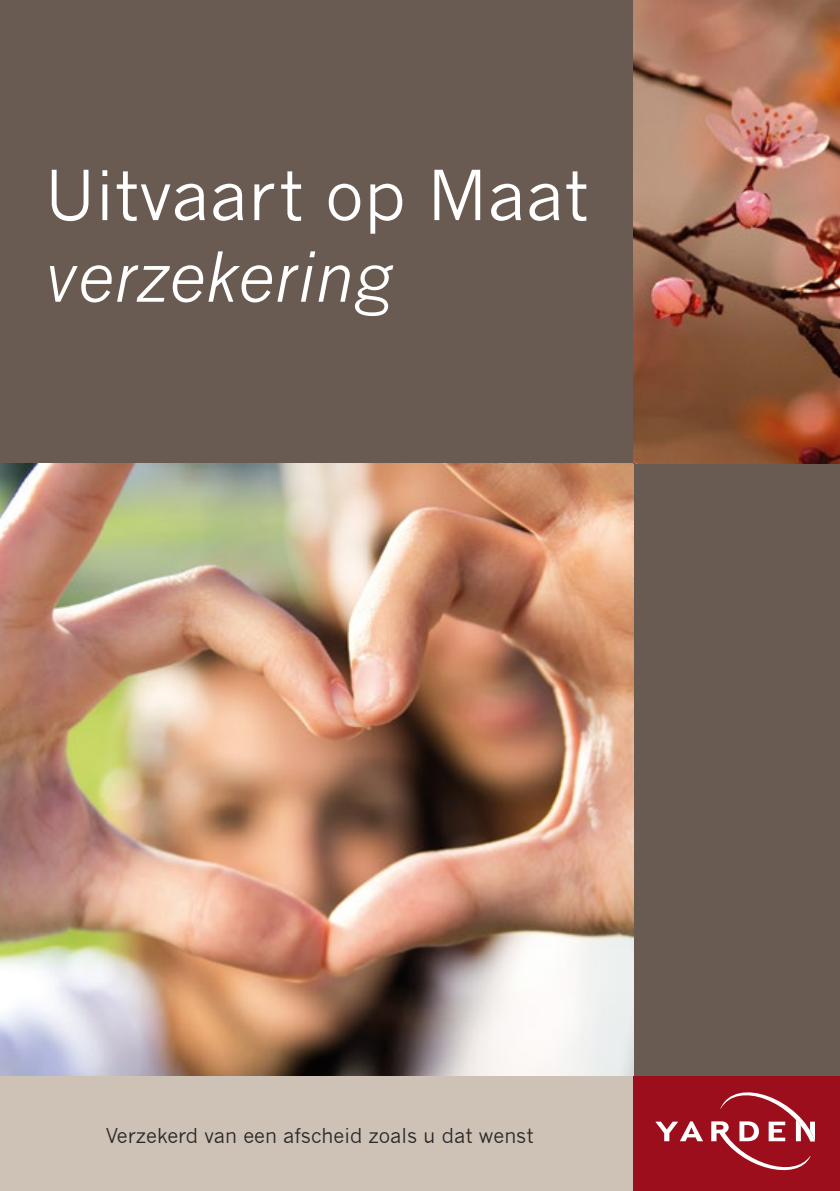
<style>
.page{position:relative;width:840px;height:1191px;background:#fff}
.page>*{position:absolute;margin:0;border:0;box-sizing:border-box;transform-origin:0 0}
.t1{font:68px "News Gothic";color:#fff}
.t2{font:italic 68px "News Gothic";color:#fff}
.t3{font:20px "News Gothic";color:#282827}
</style>
<div class="page">
<div style="left:0;top:0;width:839px;height:1191px;background:#6a5b52"></div>
<img style="left:0;top:464px;width:633px;height:612px">
<img style="left:633px;top:0;width:206px;height:464px">
<div style="left:0;top:1076px;width:633px;height:115px;background:#cec2b7"></div>
<div style="left:633px;top:1076px;width:206px;height:115px;background:#9d0e1c"></div>
<svg style="left:655px;top:1121px;width:47px;height:20px"></svg>
<svg style="left:711px;top:1092px;width:103px;height:79px"></svg>
<h1 class="t1" style="left:45px;top:156px;width:545px">Uitvaart op Maat</h1>
<h1 class="t2" style="left:45px;top:237px;width:349px">verzekering</h1>
<p class="t3" style="left:106px;top:1123px;width:429px">Verzekerd van een afscheid zoals u dat wenst</p>
</div>
